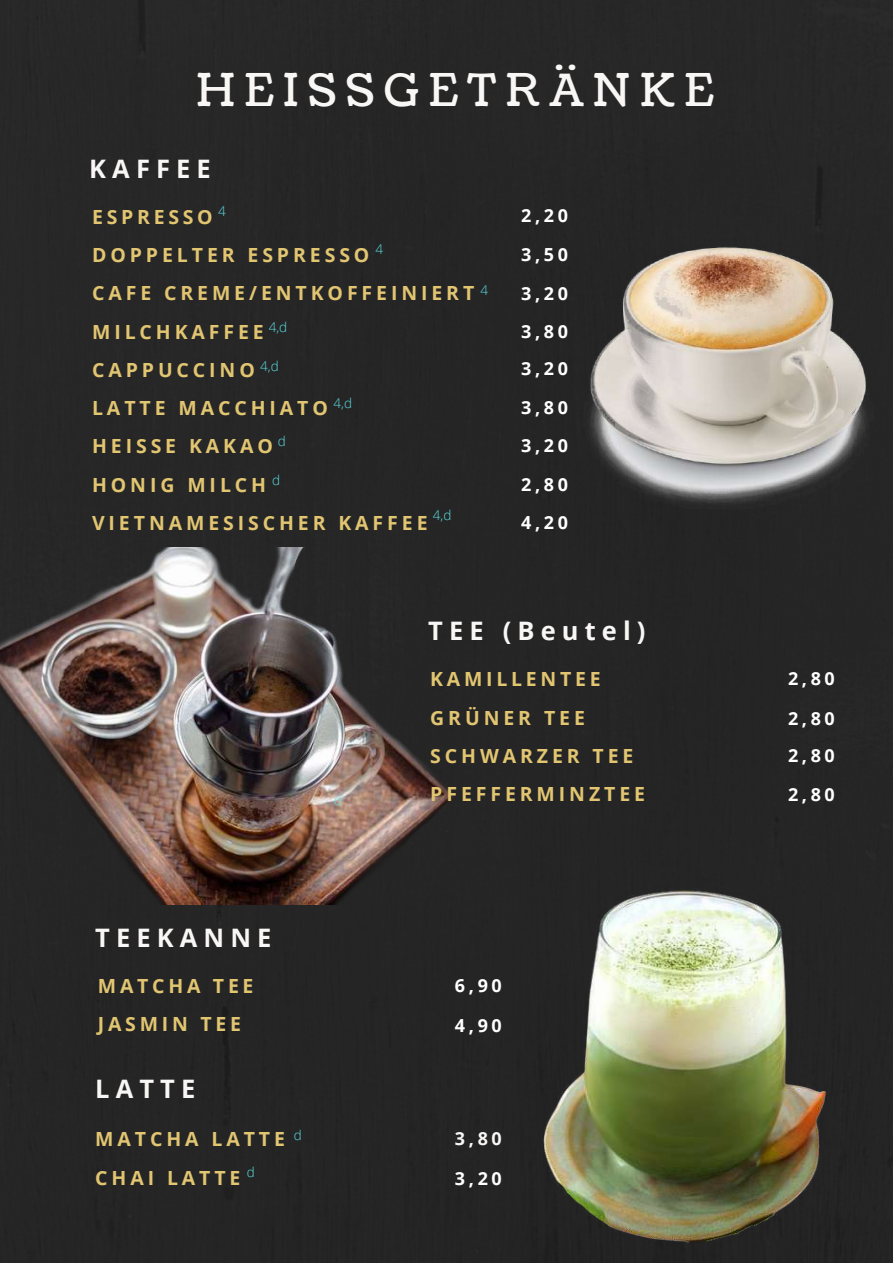
<style>
.page{position:relative;width:893px;height:1264px;background:#fff}
.page>*{position:absolute;margin:0;border:0;box-sizing:border-box;transform-origin:0 0}
.t1{font:45px "Coustard";letter-spacing:.21em;color:#f9f7f6}
.t2{font:700 25.5px "Open Sans";letter-spacing:.24em;color:#f9f7f6}
.t3{font:700 19.5px/38.2px "Open Sans";letter-spacing:.2em;color:#e1c571}
.t4{font:700 18px/38.5px "Open Sans";letter-spacing:.2em;color:#fff;text-align:justify}
.t5{font:700 18px "Open Sans";color:#f9f7f6}
.t6{font:300 13.5px "Open Sans";color:#5ce1e6}
</style>
<div class="page">
<div style="left:0;top:0;width:892px;height:1262px;background:#262626"></div>
<img style="left:563px;top:204px;width:323px;height:323px">
<img style="left:0;top:547px;width:501px;height:357px">
<img style="left:480px;top:881px;width:412px;height:381px">
<h1 class="t1" style="left:196px;top:60px;width:518px">HEISSGETRÄNKE</h1>
<h2 class="t2" style="left:89px;top:150px;width:123px">KAFFEE</h2>
<p class="t3" style="left:92px;top:197px;width:384px">ESPRESSO<br>DOPPELTER ESPRESSO<br>CAFE CREME/ENTKOFFEINIERT<br>MILCHKAFFEE<br>CAPPUCCINO<br>LATTE MACCHIATO<br>HEISSE KAKAO<br>HONIG MILCH<br>VIETNAMESISCHER KAFFEE</p>
<p class="t4" style="left:521px;top:195px;width:48px;line-height:39.2px">2,20<br>3,50<br>3,20</p>
<p class="t6" style="left:218px;top:202px;width:9px">4</p>
<p class="t6" style="left:375px;top:240px;width:9px">4</p>
<p class="t6" style="left:480px;top:280px;width:9px">4</p>
<p class="t6" style="left:269px;top:318px;width:20px">4,d</p>
<p class="t4" style="left:521px;top:312px;width:48px;line-height:37px">3,80<br>3,20</p>
<p class="t4" style="left:521px;top:387px;width:48px">3,80<br>3,20<br>2,80<br>4,20</p>
<p class="t6" style="left:260px;top:357px;width:20px">4,d</p>
<p class="t6" style="left:333px;top:394px;width:20px">4,d</p>
<p class="t6" style="left:278px;top:432px;width:10px">d</p>
<p class="t6" style="left:272px;top:470px;width:10px">d</p>
<p class="t6" style="left:433px;top:505px;width:20px">4,d</p>
<h2 class="t2" style="left:95px;top:919px;width:178px">TEEKANNE</h2>
<p class="t3" style="left:98px;top:966px;width:157px">MATCHA TEE<br>JASMIN TEE</p>
<h2 class="t2" style="left:95px;top:1071px;width:102px">LATTE</h2>
<p class="t6" style="left:334px;top:790px;width:10px">d</p>
<h2 class="t2" style="left:428px;top:612px;width:219px">TEE (Beutel)</h2>
<p class="t3" style="left:430px;top:659px;width:216px">KAMILLENTEE<br>GRÜNER TEE<br>SCHWARZER TEE<br>PFEFFERMINZTEE</p>
<p class="t4" style="left:455px;top:965px;width:48px">6,90</p>
<p class="t4" style="left:455px;top:1005px;width:48px">4,90</p>
<p class="t6" style="left:294px;top:1125px;width:10px">d</p>
<p class="t3" style="left:95px;top:1119px;width:191px">MATCHA LATTE<br>CHAI LATTE</p>
<p class="t5" style="left:455px;top:1125px;width:48px">3,80</p>
<p class="t6" style="left:247px;top:1162px;width:10px">d</p>
<p class="t4" style="left:455px;top:1158px;width:48px">3,20</p>
<p class="t4" style="left:788px;top:658px;width:48px">2,80</p>
<p class="t4" style="left:788px;top:699px;width:48px;line-height:37px">2,80<br>2,80</p>
<p class="t4" style="left:788px;top:774px;width:48px">2,80</p>
</div>
